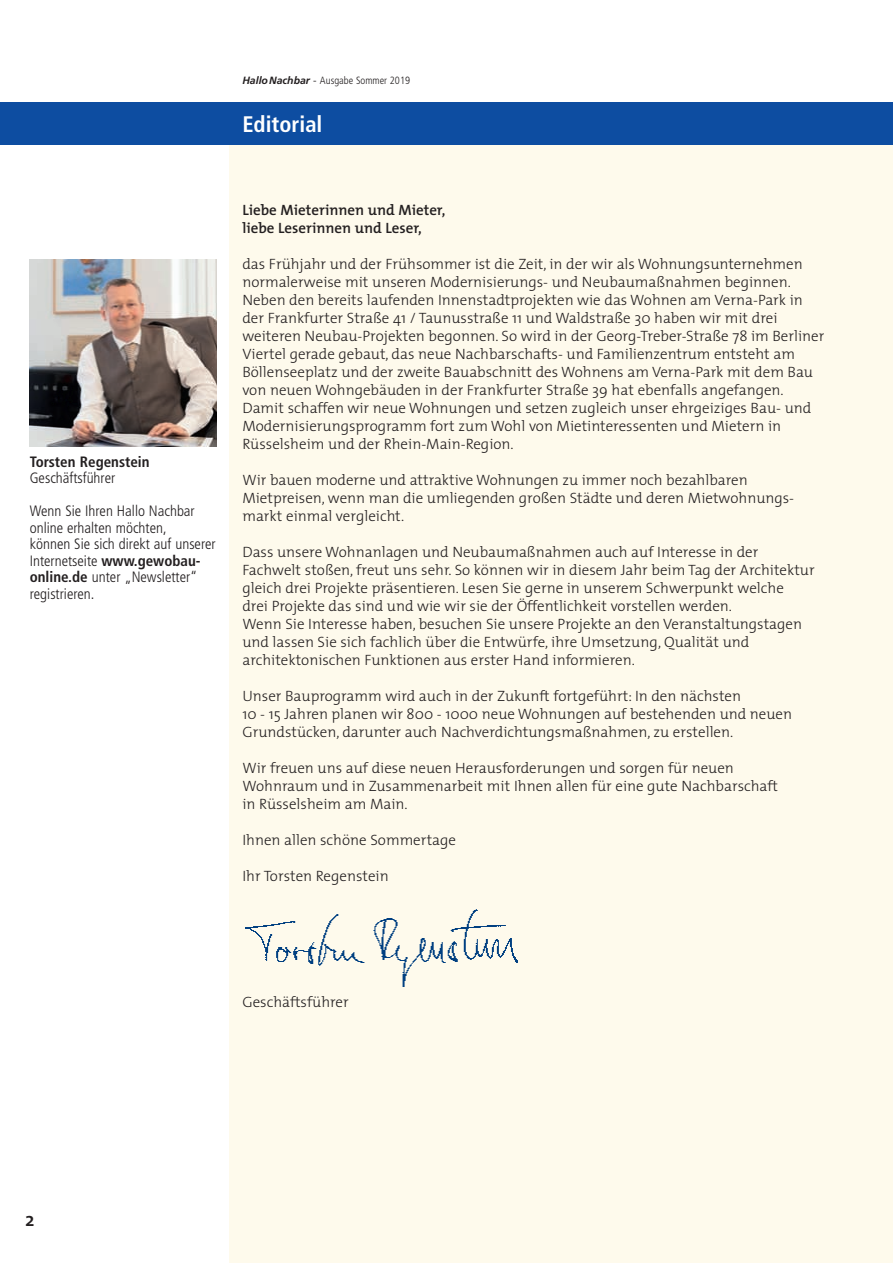
<style>
.page{position:relative;width:893px;height:1263px;background:#fff}
.page>*{position:absolute;margin:0;border:0;box-sizing:border-box;transform-origin:0 0}
.t1{font:700 condensed 22.5px "Frutiger";color:#fff}
.t2{font:600 19.5px "The Mix";color:#231f20}
.t3{font:300 15px/18px "The Mix";color:#231f20}
.t4{font:300 condensed 15px/16.5px "Frutiger";color:#231f20}
.t5{font:600 15px/18px "The Mix";color:#231f20}
.t6{font:700 condensed 15px "Frutiger";color:#231f20}
.t7{font:300 condensed 10.5px "Frutiger";color:#231f20}
.s1{font-weight:700;font-style:italic;font-stretch:normal}
.s2{font-stretch:normal}
.s3{font-weight:700}
</style>
<div class="page">
<div style="left:230px;top:145px;width:663px;height:1118px;background:#fefaec"></div>
<div style="left:0;top:102px;width:893px;height:43px;background:#0d4da1"></div>
<img style="left:245px;top:909px;width:273px;height:78px">
<img style="left:30px;top:259px;width:187px;height:187px">
<p class="t7" style="left:242px;top:77px;width:169px"><span class="s1">HalloNachbar</span> <span class="s2">-</span> Ausgabe Sommer 2019</p>
<h1 class="t1" style="left:242px;top:115px;width:82px">Editorial</h1>
<p class="t6" style="left:30px;top:456px;width:121px">Torsten Regenstein</p>
<p class="t4" style="left:30px;top:471px;width:87px">Geschäftsführer</p>
<p class="t4" style="left:30px;top:504px;width:187px">Wenn Sie Ihren Hallo Nachbar online erhalten möchten,<br>können Sie sich direkt auf unserer<br>Internetseite <span class="s3">www.gewobau&shy;online.de</span> unter „Newsletter“ registrieren.</p>
<p class="t5" style="left:242px;top:201px;width:205px">Liebe Mieterinnen und Mieter, liebe Leserinnen und Leser,</p>
<p class="t3" style="left:242px;top:255px;width:584px">das Frühjahr und der Frühsommer ist die Zeit, in der wir als Wohnungsunternehmen normalerweise mit unseren Modernisierungs- und Neubaumaßnahmen beginnen.<br>Neben den bereits laufenden Innenstadtprojekten wie das Wohnen am Verna-Park in der Frankfurter Straße 41 / Taunusstraße 11 und Waldstraße 30 haben wir mit drei weiteren Neubau-Projekten begonnen. So wird in der Georg-Treber-Straße 78 im Berliner Viertel gerade gebaut, das neue Nachbarschafts- und Familienzentrum entsteht am Böllenseeplatz und der zweite Bauabschnitt des Wohnens am Verna-Park mit dem Bau von neuen Wohngebäuden in der Frankfurter Straße 39 hat ebenfalls angefangen.<br>Damit schaffen wir neue Wohnungen und setzen zugleich unser ehrgeiziges Bau- und Modernisierungsprogramm fort zum Wohl von Mietinteressenten und Mietern in Rüsselsheim und der Rhein-Main-Region.</p>
<p class="t3" style="left:242px;top:471px;width:553px">Wir bauen moderne und attraktive Wohnungen zu immer noch bezahlbaren<br>Mietpreisen, wenn man die umliegenden großen Städte und deren Mietwohnungs&shy;markt einmal vergleicht.</p>
<p class="t3" style="left:242px;top:543px;width:574px">Dass unsere Wohnanlagen und Neubaumaßnahmen auch auf Interesse in der Fachwelt stoßen, freut uns sehr. So können wir in diesem Jahr beim Tag der Architektur gleich drei Projekte präsentieren. Lesen Sie gerne in unserem Schwerpunkt welche<br>drei Projekte das sind und wie wir sie der Öffentlichkeit vorstellen werden.<br>Wenn Sie Interesse haben, besuchen Sie unsere Projekte an den Veranstaltungstagen und lassen Sie sich fachlich über die Entwürfe, ihre Umsetzung, Qualität und architektonischen Funktionen aus erster Hand informieren.</p>
<p class="t3" style="left:242px;top:687px;width:551px">Unser Bauprogramm wird auch in der Zukunft fortgeführt: In den nächsten<br>10 - 15 Jahren planen wir 800 - 1000 neue Wohnungen auf bestehenden und neuen<br>Grundstücken, darunter auch Nachverdichtungsmaßnahmen, zu erstellen.</p>
<p class="t3" style="left:242px;top:759px;width:537px">Wir freuen uns auf diese neuen Herausforderungen und sorgen für neuen<br>Wohnraum und in Zusammenarbeit mit Ihnen allen für eine gute Nachbarschaft in Rüsselsheim am Main.</p>
<p class="t3" style="left:242px;top:831px;width:215px">Ihnen allen schöne Sommertage</p>
<p class="t3" style="left:242px;top:867px;width:148px">Ihr Torsten Regenstein</p>
<p class="t3" style="left:242px;top:993px;width:108px">Geschäftsführer</p>
<h2 class="t2" style="left:25px;top:1203px;width:11px">2</h2>
</div>
